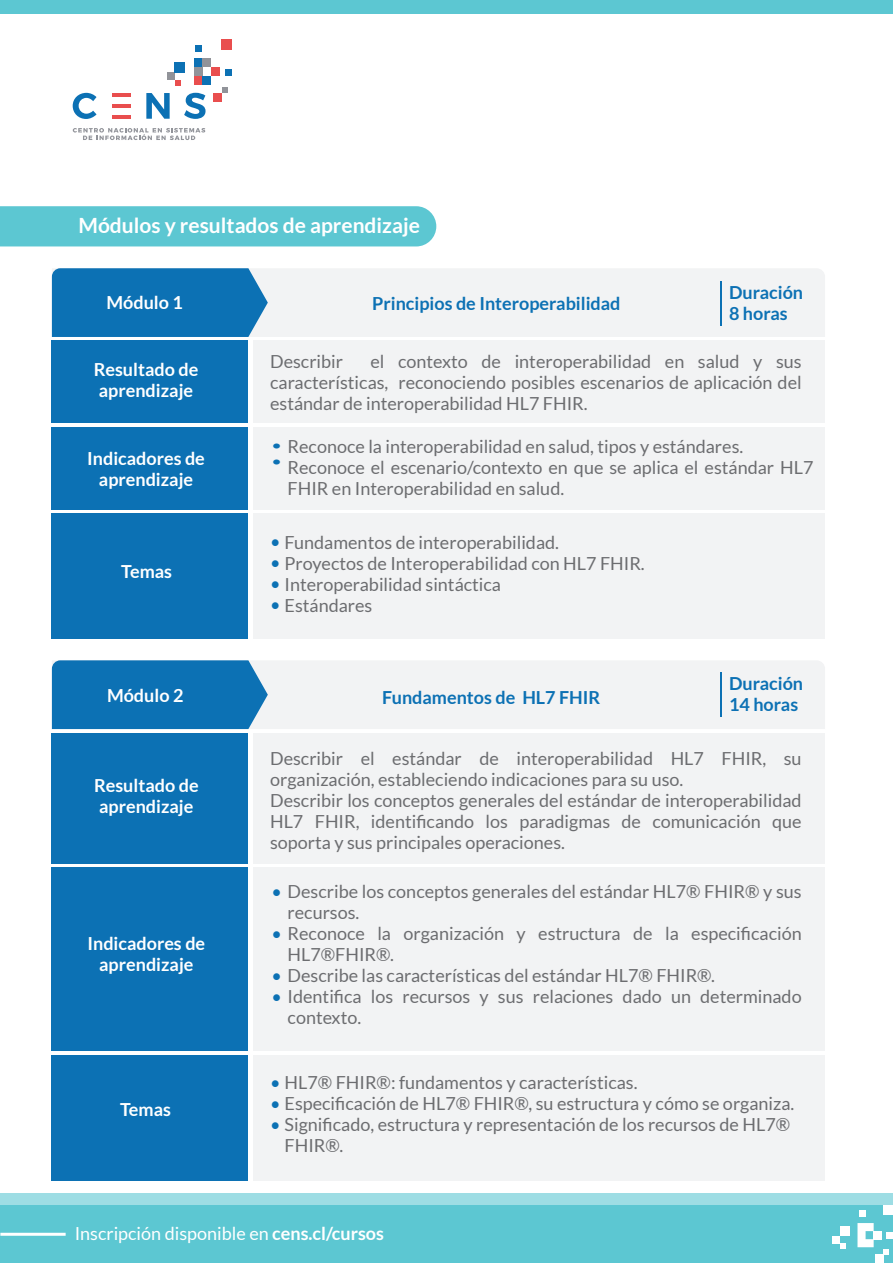
<style>
.page{position:relative;width:893px;height:1263px;background:#fff}
.page>*{position:absolute;margin:0;border:0;box-sizing:border-box;transform-origin:0 0}
.t1{font:700 21px "Lato";color:#fff}
.t2{font:18px/21px "Lato";color:#6c6d70}
.t3{font:700 18px/21px "Lato";color:#fff}
.t4{font:700 18px/21px "Lato";color:#0c71b4}
.t5{font:18px "Lato";color:#fff}
.t6{font:13.35px/15.6px "Lato";color:#0c71b4;scale:1.34 1}
.s1{color:#0c71b4}
.s2{font-weight:700}
</style>
<div class="page">
<div style="left:268px;top:661px;width:557px;height:68px;background:#f2f3f4"></div>
<div style="left:52px;top:660px;width:216px;height:69px;background:#0c71b4"></div>
<div style="left:268px;top:269px;width:557px;height:68px;background:#f2f3f4"></div>
<div style="left:52px;top:268px;width:216px;height:69px;background:#0c71b4"></div>
<div style="left:0;top:206px;width:436px;height:40px;background:#5cc7d2"></div>
<svg style="left:222px;top:87px;width:5px;height:6px"></svg>
<div style="left:195px;top:45px;width:7px;height:7px;background:#0c71b4"></div>
<div style="left:225px;top:69px;width:7px;height:7px;background:#0c71b4"></div>
<div style="left:194px;top:58px;width:8px;height:9px;background:#0c71b4"></div>
<div style="left:202px;top:58px;width:9px;height:9px;background:#919399"></div>
<div style="left:194px;top:76px;width:8px;height:8px;background:#e94e4e"></div>
<div style="left:202px;top:76px;width:9px;height:8px;background:#0c71b4"></div>
<div style="left:211px;top:67px;width:9px;height:9px;background:#e94e4e"></div>
<div style="left:167px;top:72px;width:8px;height:8px;background:#919399"></div>
<div style="left:175px;top:62px;width:10px;height:10px;background:#0c71b4"></div>
<div style="left:222px;top:40px;width:10px;height:10px;background:#e94e4e"></div>
<svg style="left:73px;top:93px;width:24px;height:26px"></svg>
<svg style="left:146px;top:93px;width:24px;height:26px"></svg>
<svg style="left:184px;top:93px;width:22px;height:26px"></svg>
<hr style="left:112px;top:93px;width:19px;height:4px;background:#e94e4e">
<hr style="left:112px;top:104px;width:19px;height:4px;background:#e94e4e">
<hr style="left:112px;top:115px;width:19px;height:4px;background:#e94e4e">
<svg style="left:73px;top:128px;width:132px;height:12px"></svg>
<div style="left:194px;top:67px;width:8px;height:9px;background:#919399"></div>
<svg style="left:175px;top:80px;width:6px;height:6px"></svg>
<div style="left:213px;top:93px;width:9px;height:8px;background:#e94e4e"></div>
<div style="left:0;top:0;width:893px;height:14px;background:#5cc7d2"></div>
<div style="left:0;top:1193px;width:893px;height:55px;background:#9ddde4"></div>
<div style="left:0;top:1205px;width:893px;height:58px;background:#5cc7d2"></div>
<hr style="left:0;top:1233px;width:66px;height:3px;background:#fff">
<svg style="left:884px;top:1250px;width:5px;height:5px"></svg>
<div style="left:859px;top:1210px;width:6px;height:7px;background:#fff"></div>
<div style="left:886px;top:1232px;width:7px;height:7px;background:#fff"></div>
<div style="left:874px;top:1231px;width:8px;height:8px;background:#fff"></div>
<div style="left:833px;top:1236px;width:7px;height:7px;background:#fff"></div>
<div style="left:840px;top:1226px;width:9px;height:10px;background:#fff"></div>
<div style="left:883px;top:1205px;width:10px;height:10px;background:#fff"></div>
<svg style="left:857px;top:1223px;width:17px;height:24px"></svg>
<svg style="left:840px;top:1243px;width:6px;height:6px"></svg>
<div style="left:876px;top:1255px;width:8px;height:8px;background:#fff"></div>
<div style="left:52px;top:341px;width:196px;height:82px;background:#0c71b4"></div>
<div style="left:254px;top:341px;width:571px;height:82px;background:#f2f3f4"></div>
<div style="left:52px;top:427px;width:196px;height:82px;background:#0c71b4"></div>
<div style="left:254px;top:427px;width:571px;height:82px;background:#f2f3f4"></div>
<hr style="left:720px;top:282px;width:1px;height:44px;background:#0c71b4">
<div style="left:52px;top:513px;width:196px;height:126px;background:#0c71b4"></div>
<div style="left:254px;top:513px;width:571px;height:126px;background:#f2f3f4"></div>
<div style="left:52px;top:733px;width:196px;height:131px;background:#0c71b4"></div>
<div style="left:254px;top:733px;width:571px;height:131px;background:#f2f3f4"></div>
<div style="left:52px;top:867px;width:196px;height:184px;background:#0c71b4"></div>
<div style="left:254px;top:867px;width:571px;height:184px;background:#f2f3f4"></div>
<hr style="left:720px;top:673px;width:1px;height:44px;background:#0c71b4">
<div style="left:52px;top:1055px;width:196px;height:126px;background:#0c71b4"></div>
<div style="left:254px;top:1055px;width:571px;height:126px;background:#f2f3f4"></div>
<p class="t1" style="left:78px;top:213px;width:343px">Módulos y resultados de aprendizaje</p>
<p class="t3" style="left:107px;top:292px;width:78px">Módulo 1</p>
<p class="t4" style="left:372px;top:293px;width:250px">Principios de Interoperabilidad</p>
<p class="t4" style="left:729px;top:282px;width:76px">Duración<br>8 horas</p>
<p class="t3" style="left:94px;top:359px;width:106px">Resultado de aprendizaje</p>
<p class="t2" style="left:270px;top:350px;width:533px;text-align:justify;text-indent:100px">el contexto de interoperabilidad en salud y sus características, reconociendo posibles escenarios de aplicación del estándar de interoperabilidad HL7 FHIR.</p>
<p class="t2" style="left:270px;top:350px;width:74px">Describir</p>
<p class="t3" style="left:87px;top:448px;width:119px;text-align:center">Indicadores de aprendizaje</p>
<p class="t2" style="left:288px;top:436px;width:527px">Reconoce la interoperabilidad en salud, tipos y estándares.<br>Reconoce el escenario/contexto en que se aplica el estándar HL7<br>FHIR en Interoperabilidad en salud.</p>
<p class="t6" style="left:272px;top:438px;width:9px">• •</p>
<p class="t3" style="left:121px;top:561px;width:52px">Temas</p>
<p class="t2" style="left:270px;top:531px;width:290px"><span class="s1">•</span> Fundamentos de interoperabilidad.</p>
<p class="t2" style="left:270px;top:552px;width:376px"><span class="s1">•</span> Proyectos de Interoperabilidad con HL7 FHIR.</p>
<p class="t2" style="left:270px;top:573px;width:232px"><span class="s1">•</span> Interoperabilidad sintáctica</p>
<p class="t2" style="left:270px;top:594px;width:104px"><span class="s1">•</span> Estándares</p>
<p class="t3" style="left:107px;top:684px;width:78px">Módulo 2</p>
<p class="t4" style="left:382px;top:686px;width:220px">Fundamentos de HL7 FHIR</p>
<p class="t4" style="left:729px;top:673px;width:76px">Duración<br>14 horas</p>
<p class="t3" style="left:94px;top:775px;width:106px">Resultado de aprendizaje</p>
<p class="t3" style="left:88px;top:932px;width:119px;text-align:center">Indicadores de aprendizaje</p>
<p class="t3" style="left:120px;top:1098px;width:52px">Temas</p>
<p class="t2" style="left:270px;top:747px;width:533px">Describir el estándar de interoperabilidad HL7 FHIR, su organización, estableciendo indicaciones para su uso.<br>Describir los conceptos generales del estándar de interoperabilidad HL7 FHIR, identificando los paradigmas de comunicación que soporta y sus principales operaciones.</p>
<p class="t2" style="left:288px;top:881px;width:516px;text-indent:-16px"><span class="s1">•</span> Describe los conceptos generales del estándar HL7® FHIR® y sus recursos.</p>
<p class="t2" style="left:288px;top:923px;width:516px;text-indent:-16px"><span class="s1">•</span> Reconoce la organización y estructura de la especificación<br>HL7®FHIR®.</p>
<p class="t2" style="left:272px;top:965px;width:445px"><span class="s1">•</span> Describe las características del estándar HL7® FHIR®.</p>
<p class="t2" style="left:288px;top:986px;width:516px;text-indent:-16px"><span class="s1">•</span> Identifica los recursos y sus relaciones dado un determinado contexto.</p>
<p class="t2" style="left:270px;top:1071px;width:369px"><span class="s1">•</span> HL7® FHIR®: fundamentos y características.</p>
<p class="t2" style="left:270px;top:1092px;width:526px"><span class="s1">•</span> Especificación de HL7® FHIR®, su estructura y cómo se organiza.</p>
<p class="t2" style="left:285px;top:1113px;width:507px;text-indent:-14px"><span class="s1">•</span> Significado, estructura y representación de los recursos de HL7®<br>FHIR®.</p>
<p class="t5" style="left:75px;top:1223px;width:311px">Inscripción disponible en <span class="s2">cens.cl/cursos</span></p>
</div>
